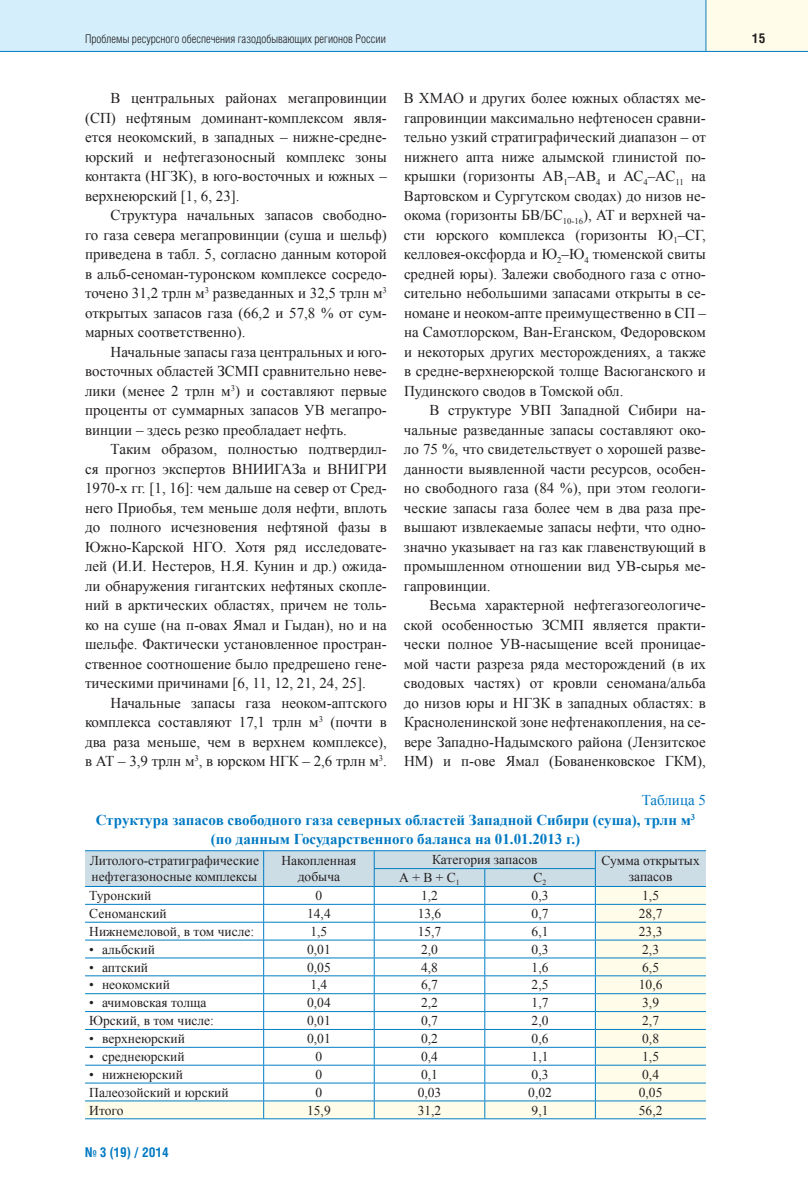
<style>
.page{position:relative;width:808px;height:1191px;background:#fff}
.page>*{position:absolute;margin:0;border:0;box-sizing:border-box;transform-origin:0 0}
.t1{font:15px/19.5px "Times New Roman";color:#231f20;text-align:justify}
.t2{font:700 15px "Times New Roman";color:#0079c2}
.t3{font:15px "Times New Roman";color:#0079c2}
.t4{font:13.5px/16.2px "Times New Roman";color:#231f20}
.t5{font:700 13.5px "Helios Cond";color:#0079c2}
.t6{font:700 13.5px "Helios Cond";color:#231f20}
.t7{font:300 12px "Helios Cond";color:#231f20}
.t8{font:7.8px "Times New Roman";color:#231f20}
</style>
<div class="page">
<div style="left:0;top:0;width:706px;height:51px;background:#d4effb"></div>
<div style="left:706px;top:0;width:102px;height:51px;background:#fffde9"></div>
<hr style="left:0;top:51px;width:808px;height:1px;background:#0079c2">
<hr style="left:705px;top:0;width:1px;height:51px;background:#0079c2">
<svg style="left:85px;top:851px;width:621px;height:267px"></svg>
<hr style="left:85px;top:850px;width:621px;height:1px;background:#007ec5">
<hr style="left:85px;top:1118px;width:621px;height:1px;background:#007ec5">
<p class="t7" style="left:85px;top:34px;width:302px">Проблемы ресурсного обеспечения газодобывающих регионов России</p>
<p class="t6" style="left:752px;top:33px;width:15px">15</p>
<p class="t1" style="left:404px;top:88px;width:303px">В ХМАО и других более южных областях ме&shy;гапровинции максимально нефтеносен сравни&shy;тельно узкий стратиграфический диапазон – от нижнего апта ниже алымской глинистой по&shy;крышки (горизонты АВ<sub>1</sub>–АВ<sub>4</sub> и АС<sub>4</sub>–АС<sub>11</sub> на Вартовском и Сургутском сводах) до низов не&shy;окома (горизонты БВ/БС<sub>10-16</sub>), АТ и верхней ча&shy;сти юрского комплекса (горизонты Ю<sub>1</sub>–СГ, келловея-оксфорда и Ю<sub>2</sub>–Ю<sub>4</sub> тюменской свиты средней юры). Залежи свободного газа с отно&shy;сительно небольшими запасами открыты в се&shy;номане и неоком-апте преимущественно в СП – на Самотлорском, Ван-Еганском, Федоровском и некоторых других месторождениях, а также в средне-верхнеюрской толще Васюганского и Пудинского сводов в Томской обл.</p>
<p class="t1" style="left:404px;top:400px;width:303px;text-indent:26px">В структуре УВП Западной Сибири на&shy;чальные разведанные запасы составляют око&shy;ло 75 %, что свидетельствует о хорошей разве&shy;данности выявленной части ресурсов, особен&shy;но свободного газа (84 %), при этом геологи&shy;ческие запасы газа более чем в два раза пре&shy;вышают извлекаемые запасы нефти, что одно&shy;значно указывает на газ как главенствующий в промышленном отношении вид УВ-сырья ме&shy;гапровинции.</p>
<p class="t1" style="left:404px;top:595px;width:303px;text-indent:26px">Весьма характерной нефтегазогеологиче&shy;ской особенностью ЗСМП является практи&shy;чески полное УВ-насыщение всей проницае&shy;мой части разреза ряда месторождений (в их сводовых частях) от кровли сеномана/альба до низов юры и НГЗК в западных областях: в Красноленинской зоне нефтенакопления, на се&shy;вере Западно-Надымского района (Лензитское НМ) и п-ове Ямал (Бованенковское ГКМ),</p>
<p class="t3" style="left:642px;top:792px;width:66px">Таблица 5</p>
<p class="t2" style="left:96px;top:811px;width:601px">Структура запасов свободного газа северных областей Западной Сибири (суша), трлн м<sup>3</sup></p>
<p class="t2" style="left:211px;top:831px;width:371px">(по данным Государственного баланса на 01.01.2013 г.)</p>
<p class="t4" style="left:90px;top:852px;width:171px">Литолого-стратиграфические нефтегазоносные комплексы</p>
<p class="t4" style="left:281px;top:852px;width:76px;text-align:center">Накопленная добыча</p>
<p class="t4" style="left:432px;top:851px;width:107px">Категория запасов</p>
<p class="t4" style="left:601px;top:852px;width:100px">Сумма открытых</p>
<p class="t1" style="left:85px;top:88px;width:303px;text-indent:26px">В центральных районах мегапровинции (СП) нефтяным доминант-комплексом явля&shy;ется неокомский, в западных – нижне-средне&shy;юрский и нефтегазоносный комплекс зоны контакта (НГЗК), в юго-восточных и южных – верхнеюрский [1, 6, 23].</p>
<p class="t1" style="left:85px;top:205px;width:303px;text-indent:26px">Структура начальных запасов свободно&shy;го газа севера мегапровинции (суша и шельф) приведена в табл. 5, согласно данным которой в альб-сеноман-туронском комплексе сосредо&shy;точено 31,2 трлн м<sup>3</sup> разведанных и 32,5 трлн м<sup>3 </sup>открытых запасов газа (66,2 и 57,8 % от сум&shy;марных соответственно).</p>
<p class="t1" style="left:85px;top:342px;width:303px;text-indent:26px">Начальные запасы газа центральных и юго&shy;восточных областей ЗСМП сравнительно неве&shy;лики (менее 2 трлн м<sup>3</sup>) и составляют первые проценты от суммарных запасов УВ мегапро&shy;винции – здесь резко преобладает нефть.</p>
<p class="t1" style="left:85px;top:439px;width:303px;text-indent:26px">Таким образом, полностью подтвердил&shy;ся прогноз экспертов ВНИИГАЗа и ВНИГРИ 1970-х гг. [1, 16]: чем дальше на север от Сред&shy;него Приобья, тем меньше доля нефти, вплоть до полного исчезновения нефтяной фазы в Южно-Карской НГО. Хотя ряд исследовате&shy;лей (И.И. Нестеров, Н.Я. Кунин и др.) ожида&shy;ли обнаружения гигантских нефтяных скопле&shy;ний в арктических областях, причем не толь&shy;ко на суше (на п-овах Ямал и Гыдан), но и на шельфе. Фактически установленное простран&shy;ственное соотношение было предрешено гене&shy;тическими причинами [6, 11, 12, 21, 24, 25].</p>
<p class="t1" style="left:85px;top:693px;width:303px;text-indent:26px">Начальные запасы газа неоком-аптского комплекса составляют 17,1 трлн м<sup>3</sup> (почти в два раза меньше, чем в верхнем комплексе), в АТ – 3,9 трлн м<sup>3</sup>, в юрском НГК – 2,6 трлн м<sup>3</sup>.</p>
<p class="t4" style="left:399px;top:869px;width:58px">А + В + С</p>
<p class="t4" style="left:629px;top:868px;width:45px">запасов</p>
<p class="t8" style="left:456px;top:878px;width:5px">1</p>
<p class="t4" style="left:534px;top:869px;width:14px">С<sub>2</sub></p>
<p class="t4" style="left:89px;top:887px;width:64px">Туронский</p>
<p class="t4" style="left:316px;top:887px;width:8px">0</p>
<p class="t4" style="left:421px;top:887px;width:18px">1,2</p>
<p class="t4" style="left:532px;top:887px;width:18px">0,3</p>
<p class="t4" style="left:642px;top:887px;width:18px">1,5</p>
<p class="t4" style="left:89px;top:905px;width:79px">Сеноманский</p>
<p class="t4" style="left:307px;top:905px;width:25px">14,4</p>
<p class="t4" style="left:418px;top:905px;width:25px">13,6</p>
<p class="t4" style="left:532px;top:905px;width:18px">0,7</p>
<p class="t4" style="left:639px;top:905px;width:25px">28,7</p>
<p class="t4" style="left:89px;top:923px;width:166px">Нижнемеловой, в том числе:</p>
<p class="t4" style="left:310px;top:923px;width:18px">1,5</p>
<p class="t4" style="left:418px;top:923px;width:25px">15,7</p>
<p class="t4" style="left:532px;top:923px;width:18px">6,1</p>
<p class="t4" style="left:639px;top:923px;width:25px">23,3</p>
<p class="t4" style="left:89px;top:941px;width:67px">• альбский</p>
<p class="t4" style="left:307px;top:941px;width:25px">0,01</p>
<p class="t4" style="left:421px;top:941px;width:18px">2,0</p>
<p class="t4" style="left:532px;top:941px;width:18px">0,3</p>
<p class="t4" style="left:642px;top:941px;width:18px">2,3</p>
<p class="t4" style="left:89px;top:959px;width:60px">• аптский</p>
<p class="t4" style="left:307px;top:959px;width:25px">0,05</p>
<p class="t4" style="left:421px;top:959px;width:18px">4,8</p>
<p class="t4" style="left:532px;top:959px;width:18px">1,6</p>
<p class="t4" style="left:642px;top:959px;width:18px">6,5</p>
<p class="t4" style="left:89px;top:976px;width:82px">• неокомский</p>
<p class="t4" style="left:310px;top:976px;width:18px">1,4</p>
<p class="t4" style="left:421px;top:976px;width:18px">6,7</p>
<p class="t4" style="left:532px;top:976px;width:18px">2,5</p>
<p class="t4" style="left:639px;top:976px;width:25px">10,6</p>
<p class="t4" style="left:89px;top:994px;width:119px">• ачимовская толща</p>
<p class="t4" style="left:307px;top:994px;width:25px">0,04</p>
<p class="t4" style="left:421px;top:994px;width:18px">2,2</p>
<p class="t4" style="left:532px;top:994px;width:18px">1,7</p>
<p class="t4" style="left:642px;top:994px;width:18px">3,9</p>
<p class="t4" style="left:89px;top:1012px;width:126px">Юрский, в том числе:</p>
<p class="t4" style="left:307px;top:1012px;width:25px">0,01</p>
<p class="t4" style="left:421px;top:1012px;width:18px">0,7</p>
<p class="t4" style="left:532px;top:1012px;width:18px">2,0</p>
<p class="t4" style="left:642px;top:1012px;width:18px">2,7</p>
<p class="t4" style="left:89px;top:1030px;width:97px">• верхнеюрский</p>
<p class="t4" style="left:307px;top:1030px;width:25px">0,01</p>
<p class="t4" style="left:421px;top:1030px;width:18px">0,2</p>
<p class="t4" style="left:532px;top:1030px;width:18px">0,6</p>
<p class="t4" style="left:642px;top:1030px;width:18px">0,8</p>
<p class="t4" style="left:89px;top:1048px;width:97px">• среднеюрский</p>
<p class="t4" style="left:316px;top:1048px;width:8px">0</p>
<p class="t4" style="left:421px;top:1048px;width:18px">0,4</p>
<p class="t4" style="left:532px;top:1048px;width:18px">1,1</p>
<p class="t4" style="left:642px;top:1048px;width:18px">1,5</p>
<p class="t4" style="left:89px;top:1066px;width:95px">• нижнеюрский</p>
<p class="t4" style="left:316px;top:1066px;width:8px">0</p>
<p class="t4" style="left:421px;top:1066px;width:18px">0,1</p>
<p class="t4" style="left:532px;top:1066px;width:18px">0,3</p>
<p class="t4" style="left:642px;top:1066px;width:18px">0,4</p>
<p class="t4" style="left:89px;top:1084px;width:141px">Палеозойский и юрский</p>
<p class="t4" style="left:316px;top:1084px;width:8px">0</p>
<p class="t4" style="left:418px;top:1084px;width:25px">0,03</p>
<p class="t4" style="left:528px;top:1084px;width:25px">0,02</p>
<p class="t4" style="left:639px;top:1084px;width:25px">0,05</p>
<p class="t4" style="left:89px;top:1101px;width:36px">Итого</p>
<p class="t4" style="left:307px;top:1101px;width:25px">15,9</p>
<p class="t4" style="left:418px;top:1101px;width:25px">31,2</p>
<p class="t4" style="left:532px;top:1101px;width:18px">9,1</p>
<p class="t4" style="left:639px;top:1101px;width:25px">56,2</p>
<p class="t5" style="left:85px;top:1147px;width:85px">№ 3 (19) / 2014</p>
</div>
